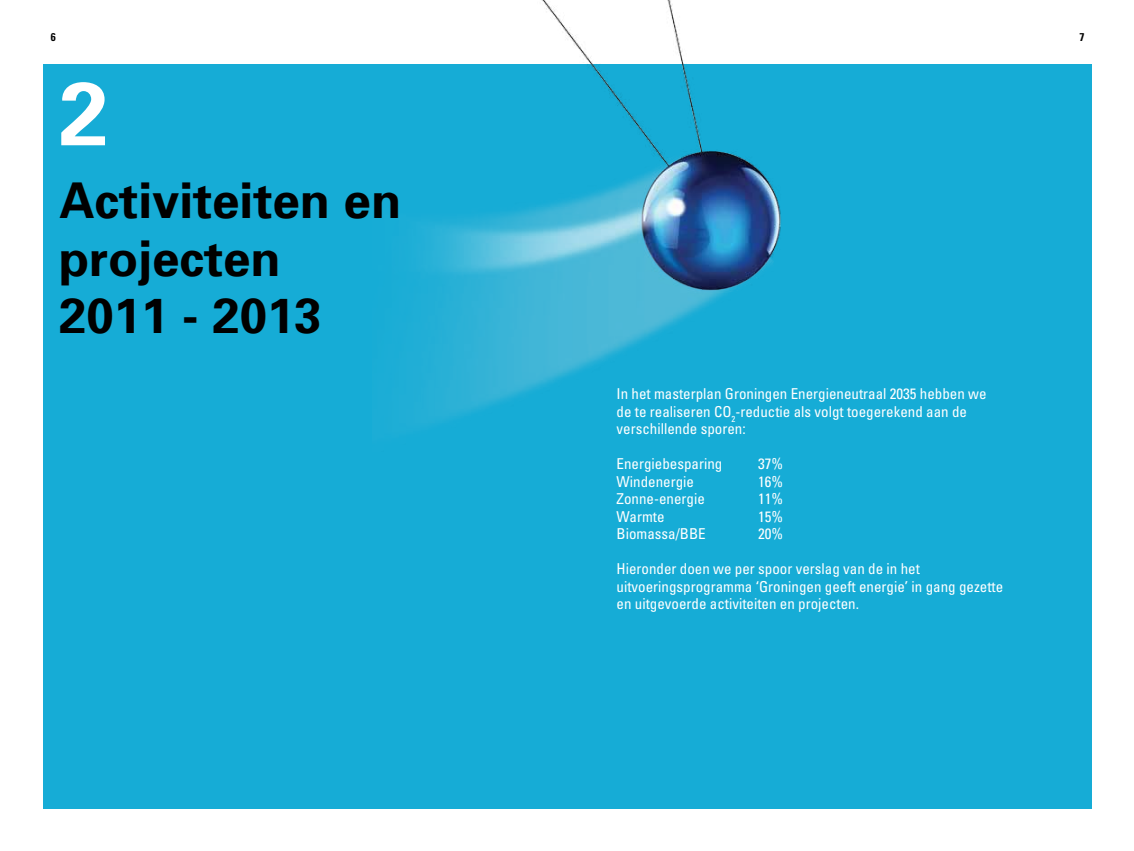
<style>
.page{position:relative;width:1134px;height:851px;background:#fff}
.page>*{position:absolute;margin:0;border:0;box-sizing:border-box;transform-origin:0 0}
.t1{font:700 89.25px "Univers";color:#fff}
.t2{font:700 49.25px/57.4px "Univers";color:#000}
.t3{font:condensed 15px/17.5px "Univers";color:#fff}
.t4{font:700 condensed 11.25px "Univers";color:#000}
</style>
<div class="page">
<div style="left:43px;top:64px;width:1048px;height:744px;background:#16acd6"></div>
<img style="left:406px;top:0;width:375px;height:425px">
<p class="t4" style="left:51px;top:31px;width:6px">6</p>
<p class="t4" style="left:1079px;top:31px;width:6px">7</p>
<h1 class="t1" style="left:59px;top:60px;width:51px">2</h1>
<h2 class="t2" style="left:59px;top:172px;width:344px">Activiteiten en projecten<br>2011 - 2013</h2>
<p class="t3" style="left:617px;top:384px;width:371px">In het masterplan Groningen Energieneutraal 2035 hebben we de te realiseren CO<sub>2</sub>-reductie als volgt toegerekend aan de verschillende sporen:</p>
<p class="t3" style="left:617px;top:454px;width:107px">Energiebesparing</p>
<p class="t3" style="left:758px;top:454px;width:26px">37%</p>
<p class="t3" style="left:617px;top:472px;width:79px">Windenergie</p>
<p class="t3" style="left:758px;top:472px;width:26px">16%</p>
<p class="t3" style="left:617px;top:490px;width:90px">Zonne-energie</p>
<p class="t3" style="left:758px;top:490px;width:26px">11%</p>
<p class="t3" style="left:617px;top:507px;width:49px">Warmte</p>
<p class="t3" style="left:758px;top:507px;width:26px">15%</p>
<p class="t3" style="left:617px;top:525px;width:91px">Biomassa/BBE</p>
<p class="t3" style="left:758px;top:525px;width:26px">20%</p>
<p class="t3" style="left:617px;top:560px;width:388px">Hieronder doen we per spoor verslag van de in het uitvoeringsprogramma ‘Groningen geeft energie’ in gang gezette en uitgevoerde activiteiten en projecten.</p>
</div>
